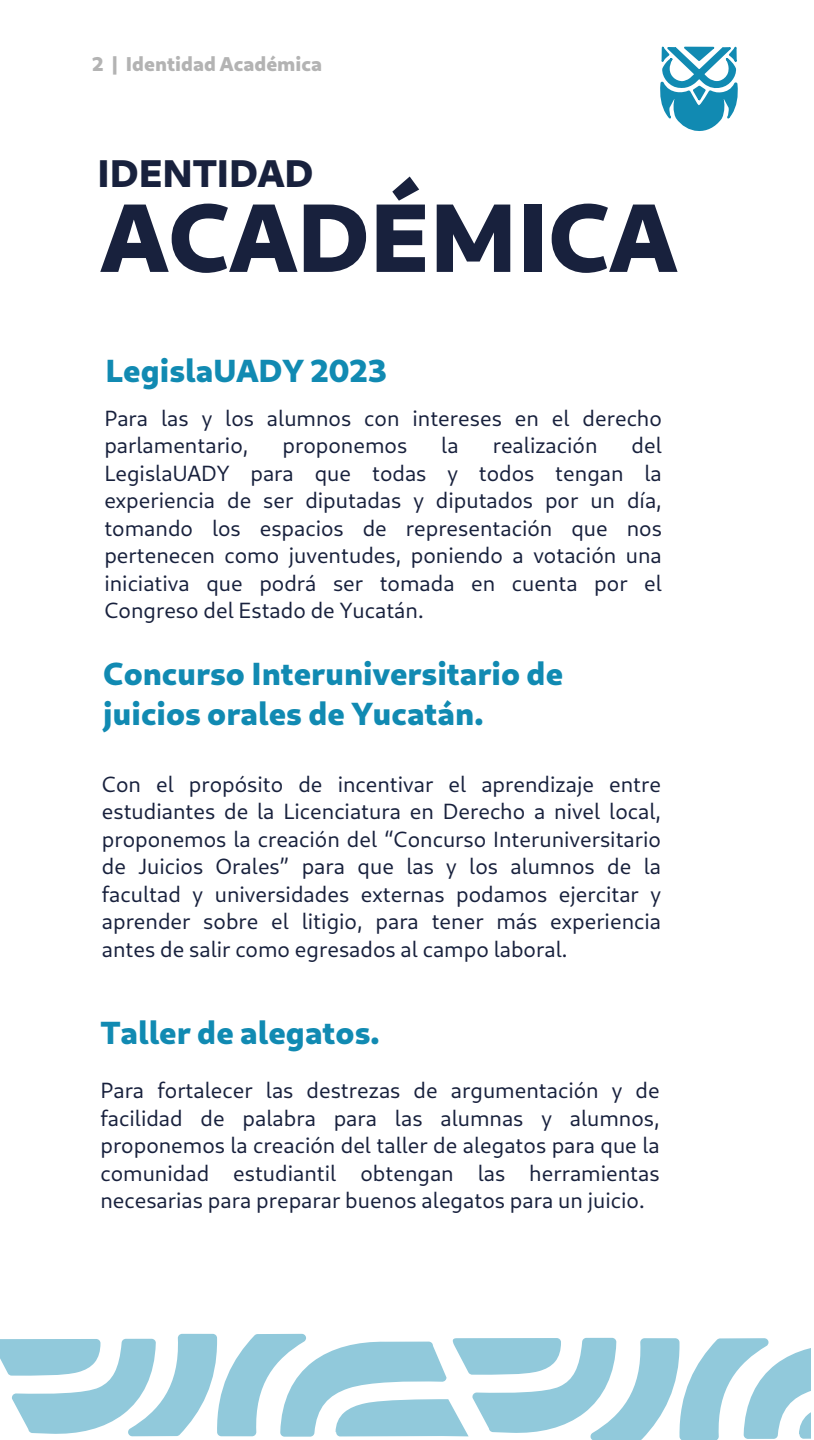
<style>
.page{position:relative;width:814px;height:1440px;background:#fff}
.page>*{position:absolute;margin:0;border:0;box-sizing:border-box;transform-origin:0 0}
.t1{font:97.1px "Cairo Font 1 0";color:#18213d}
.t2{font:38.6px "Cairo Font 1 0";color:#18213d}
.t3{font:32px/40px "Cairo Font 1 0";color:#118ab2}
.t4{font:22px/27.5px "Cairo Font 0 0";color:#18213d;text-align:justify}
.t5{font:20px "Cairo Font 1 0";color:#b3b3b3}
</style>
<div class="page">
<svg style="left:177px;top:1334px;width:634px;height:105px"></svg>
<svg style="left:0;top:1338px;width:768px;height:102px;fill:#91c9db"></svg>
<svg style="left:660px;top:46px;width:78px;height:85px"></svg>
<p class="t5" style="left:92px;top:56px;width:231px">2 | Identidad Académica</p>
<h2 class="t2" style="left:98px;top:157px;width:217px">IDENTIDAD</h2>
<h1 class="t1" style="left:101px;top:196px;width:577px">ACADÉMICA</h1>
<h3 class="t3" style="left:105px;top:353px;width:283px">LegislaUADY 2023</h3>
<p class="t4" style="left:104px;top:406px;width:559px">Para las y los alumnos con intereses en el derecho parlamentario,</p>
<p class="t4" style="left:282px;top:434px;width:126px">proponemos</p>
<p class="t4" style="left:441px;top:434px;width:19px">la</p>
<p class="t4" style="left:493px;top:434px;width:106px">realización</p>
<p class="t4" style="left:104px;top:434px;width:559px;text-indent:527px">del LegislaUADY para que todas y todos tengan la experiencia de ser diputadas y diputados por un día, tomando los espacios de representación que nos pertenecen como juventudes, poniendo a votación una iniciativa que podrá ser tomada en cuenta por el Congreso del Estado de Yucatán.</p>
<h3 class="t3" style="left:103px;top:656px;width:461px">Concurso Interuniversitario de juicios orales de Yucatán.</h3>
<p class="t4" style="left:102px;top:772px;width:561px">Con el propósito de incentivar el aprendizaje entre estudiantes de la Licenciatura en Derecho a nivel local, proponemos la creación del “Concurso Interuniversitario de Juicios Orales” para que las y los alumnos de la facultad y universidades externas podamos ejercitar y aprender sobre el litigio, para tener más experiencia antes de salir como egresados al campo laboral.</p>
<h3 class="t3" style="left:101px;top:1016px;width:280px">Taller de alegatos.</h3>
<p class="t4" style="left:100px;top:1079px;width:561px">Para fortalecer las destrezas de argumentación y de facilidad de palabra para las alumnas y alumnos, proponemos la creación del taller de alegatos para que la comunidad estudiantil obtengan las herramientas necesarias para preparar buenos alegatos para un juicio.</p>
</div>
